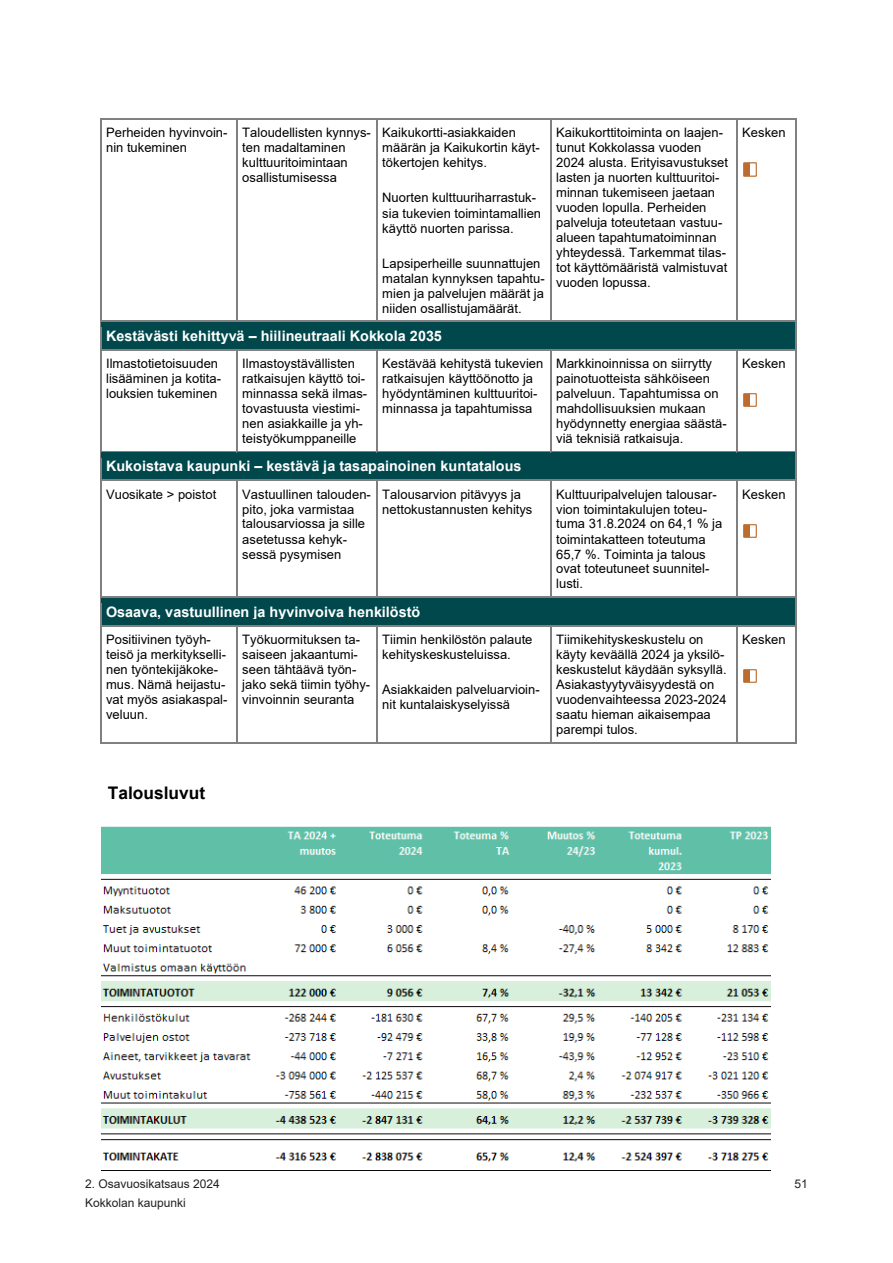
<style>
.page{position:relative;width:893px;height:1263px;background:#fff}
.page>*{position:absolute;margin:0;border:0;box-sizing:border-box;transform-origin:0 0}
.t1{font:700 17.4px "Arial";color:#000}
.t2{font:700 14.4px "Arial";color:#fff}
.t3{font:13.05px/15px "Arial";letter-spacing:.005em;color:#000}
.t4{font:12px/19.5px "Arial";color:#231f20}
</style>
<div class="page">
<hr style="left:101px;top:119px;width:135px;height:1px;background:#808080">
<hr style="left:237px;top:119px;width:139px;height:1px;background:#808080">
<hr style="left:377px;top:119px;width:173px;height:1px;background:#808080">
<hr style="left:551px;top:119px;width:185px;height:1px;background:#808080">
<hr style="left:737px;top:119px;width:58px;height:1px;background:#808080">
<hr style="left:100px;top:125px;width:1px;height:196px;background:#808080">
<hr style="left:236px;top:125px;width:1px;height:196px;background:#808080">
<hr style="left:376px;top:125px;width:1px;height:196px;background:#808080">
<hr style="left:550px;top:125px;width:1px;height:196px;background:#808080">
<hr style="left:736px;top:125px;width:1px;height:196px;background:#808080">
<hr style="left:795px;top:125px;width:1px;height:196px;background:#808080">
<div style="left:106px;top:327px;width:684px;height:17px;background:#00484c"></div>
<hr style="left:101px;top:321px;width:135px;height:1px;background:#808080">
<div style="left:101px;top:322px;width:135px;height:5px;background:#00484c"></div>
<hr style="left:237px;top:321px;width:139px;height:1px;background:#808080">
<div style="left:237px;top:322px;width:139px;height:5px;background:#00484c"></div>
<hr style="left:377px;top:321px;width:173px;height:1px;background:#808080">
<div style="left:377px;top:322px;width:173px;height:5px;background:#00484c"></div>
<hr style="left:551px;top:321px;width:185px;height:1px;background:#808080">
<div style="left:551px;top:322px;width:185px;height:5px;background:#00484c"></div>
<hr style="left:737px;top:321px;width:58px;height:1px;background:#808080">
<div style="left:737px;top:322px;width:58px;height:5px;background:#00484c"></div>
<div style="left:101px;top:344px;width:695px;height:5px;background:#00484c"></div>
<svg style="left:100px;top:321px;width:1px;height:35px"></svg>
<hr style="left:101px;top:350px;width:135px;height:1px;background:#808080">
<hr style="left:237px;top:350px;width:139px;height:1px;background:#808080">
<hr style="left:377px;top:350px;width:173px;height:1px;background:#808080">
<hr style="left:551px;top:350px;width:185px;height:1px;background:#808080">
<hr style="left:737px;top:350px;width:58px;height:1px;background:#808080">
<svg style="left:795px;top:321px;width:1px;height:35px"></svg>
<hr style="left:100px;top:356px;width:1px;height:95px;background:#808080">
<hr style="left:236px;top:356px;width:1px;height:95px;background:#808080">
<hr style="left:376px;top:356px;width:1px;height:95px;background:#808080">
<hr style="left:550px;top:356px;width:1px;height:95px;background:#808080">
<hr style="left:736px;top:356px;width:1px;height:95px;background:#808080">
<hr style="left:795px;top:356px;width:1px;height:95px;background:#808080">
<div style="left:106px;top:458px;width:684px;height:16px;background:#00484c"></div>
<hr style="left:101px;top:451px;width:135px;height:1px;background:#808080">
<div style="left:101px;top:452px;width:135px;height:6px;background:#00484c"></div>
<hr style="left:237px;top:451px;width:139px;height:1px;background:#808080">
<div style="left:237px;top:452px;width:139px;height:6px;background:#00484c"></div>
<hr style="left:377px;top:451px;width:173px;height:1px;background:#808080">
<div style="left:377px;top:452px;width:173px;height:6px;background:#00484c"></div>
<hr style="left:551px;top:451px;width:185px;height:1px;background:#808080">
<div style="left:551px;top:452px;width:185px;height:6px;background:#00484c"></div>
<hr style="left:737px;top:451px;width:58px;height:1px;background:#808080">
<div style="left:737px;top:452px;width:58px;height:6px;background:#00484c"></div>
<div style="left:101px;top:474px;width:695px;height:6px;background:#00484c"></div>
<svg style="left:100px;top:451px;width:1px;height:35px"></svg>
<hr style="left:101px;top:480px;width:135px;height:1px;background:#808080">
<hr style="left:237px;top:480px;width:139px;height:1px;background:#808080">
<hr style="left:377px;top:480px;width:173px;height:1px;background:#808080">
<hr style="left:551px;top:480px;width:185px;height:1px;background:#808080">
<hr style="left:737px;top:480px;width:58px;height:1px;background:#808080">
<svg style="left:795px;top:451px;width:1px;height:35px"></svg>
<hr style="left:100px;top:486px;width:1px;height:111px;background:#808080">
<hr style="left:236px;top:486px;width:1px;height:111px;background:#808080">
<hr style="left:376px;top:486px;width:1px;height:111px;background:#808080">
<hr style="left:550px;top:486px;width:1px;height:111px;background:#808080">
<hr style="left:736px;top:486px;width:1px;height:111px;background:#808080">
<hr style="left:795px;top:486px;width:1px;height:111px;background:#808080">
<div style="left:106px;top:603px;width:684px;height:17px;background:#00484c"></div>
<hr style="left:101px;top:597px;width:135px;height:1px;background:#808080">
<div style="left:101px;top:598px;width:135px;height:5px;background:#00484c"></div>
<hr style="left:237px;top:597px;width:139px;height:1px;background:#808080">
<div style="left:237px;top:598px;width:139px;height:5px;background:#00484c"></div>
<hr style="left:377px;top:597px;width:173px;height:1px;background:#808080">
<div style="left:377px;top:598px;width:173px;height:5px;background:#00484c"></div>
<hr style="left:551px;top:597px;width:185px;height:1px;background:#808080">
<div style="left:551px;top:598px;width:185px;height:5px;background:#00484c"></div>
<hr style="left:737px;top:597px;width:58px;height:1px;background:#808080">
<div style="left:737px;top:598px;width:58px;height:5px;background:#00484c"></div>
<div style="left:101px;top:620px;width:695px;height:5px;background:#00484c"></div>
<svg style="left:100px;top:597px;width:1px;height:35px"></svg>
<hr style="left:101px;top:625px;width:135px;height:1px;background:#808080">
<hr style="left:237px;top:625px;width:139px;height:1px;background:#808080">
<hr style="left:377px;top:625px;width:173px;height:1px;background:#808080">
<hr style="left:551px;top:625px;width:185px;height:1px;background:#808080">
<hr style="left:737px;top:625px;width:58px;height:1px;background:#808080">
<svg style="left:795px;top:597px;width:1px;height:35px"></svg>
<hr style="left:100px;top:632px;width:1px;height:110px;background:#808080">
<hr style="left:101px;top:742px;width:135px;height:1px;background:#808080">
<hr style="left:236px;top:632px;width:1px;height:110px;background:#808080">
<hr style="left:237px;top:742px;width:139px;height:1px;background:#808080">
<hr style="left:376px;top:632px;width:1px;height:110px;background:#808080">
<hr style="left:377px;top:742px;width:173px;height:1px;background:#808080">
<hr style="left:550px;top:632px;width:1px;height:110px;background:#808080">
<hr style="left:551px;top:742px;width:185px;height:1px;background:#808080">
<hr style="left:736px;top:632px;width:1px;height:110px;background:#808080">
<hr style="left:737px;top:742px;width:58px;height:1px;background:#808080">
<hr style="left:795px;top:632px;width:1px;height:110px;background:#808080">
<img style="left:101px;top:826px;width:669px;height:336px">
<img style="left:743px;top:162px;width:14px;height:15px">
<img style="left:743px;top:393px;width:14px;height:14px">
<img style="left:743px;top:524px;width:14px;height:14px">
<img style="left:743px;top:669px;width:14px;height:14px">
<p class="t3" style="left:106px;top:125px;width:123px">Perheiden hyvinvoin&shy;nin tukeminen</p>
<p class="t3" style="left:242px;top:125px;width:130px">Taloudellisten kynnys&shy;ten madaltaminen kulttuuritoimintaan osallistumisessa</p>
<p class="t3" style="left:382px;top:125px;width:159px">Kaikukortti-asiakkaiden määrän ja Kaikukortin käyt&shy;tökertojen kehitys.</p>
<p class="t3" style="left:382px;top:190px;width:160px">Nuorten kulttuuriharrastuk&shy;sia tukevien toimintamallien käyttö nuorten parissa.</p>
<p class="t3" style="left:382px;top:256px;width:164px">Lapsiperheille suunnattujen matalan kynnyksen tapahtu&shy;mien ja palvelujen määrät ja niiden osallistujamäärät.</p>
<p class="t3" style="left:556px;top:125px;width:173px">Kaikukorttitoiminta on laajen&shy;tunut Kokkolassa vuoden<br>2024 alusta. Erityisavustukset lasten ja nuorten kulttuuritoi&shy;minnan tukemiseen jaetaan vuoden lopulla. Perheiden palveluja toteutetaan vastuu&shy;alueen tapahtumatoiminnan yhteydessä. Tarkemmat tilas&shy;tot käyttömääristä valmistuvat vuoden lopussa.</p>
<p class="t3" style="left:742px;top:125px;width:45px">Kesken</p>
<p class="t2" style="left:106px;top:326px;width:337px">Kestävästi kehittyvä – hiilineutraali Kokkola 2035</p>
<p class="t3" style="left:106px;top:356px;width:117px">Ilmastotietoisuuden lisääminen ja kotita&shy;louksien tukeminen</p>
<p class="t3" style="left:242px;top:356px;width:127px">Ilmastoystävällisten ratkaisujen käyttö toi&shy;minnassa sekä ilmas&shy;tovastuusta viestimi&shy;nen asiakkaille ja yh&shy;teistyökumppaneille</p>
<p class="t3" style="left:382px;top:356px;width:163px">Kestävää kehitystä tukevien ratkaisujen käyttöönotto ja hyödyntäminen kulttuuritoi&shy;minnassa ja tapahtumissa</p>
<p class="t3" style="left:556px;top:356px;width:172px">Markkinoinnissa on siirrytty painotuotteista sähköiseen palveluun. Tapahtumissa on mahdollisuuksien mukaan hyödynnetty energiaa säästä&shy;viä teknisiä ratkaisuja.</p>
<p class="t3" style="left:742px;top:356px;width:45px">Kesken</p>
<p class="t2" style="left:106px;top:456px;width:417px">Kukoistava kaupunki – kestävä ja tasapainoinen kuntatalous</p>
<p class="t3" style="left:106px;top:486px;width:112px">Vuosikate &gt; poistot</p>
<p class="t3" style="left:242px;top:486px;width:130px">Vastuullinen talouden&shy;pito, joka varmistaa talousarviossa ja sille asetetussa kehyk&shy;sessä pysymisen</p>
<p class="t3" style="left:382px;top:486px;width:152px">Talousarvion pitävyys ja nettokustannusten kehitys</p>
<p class="t3" style="left:556px;top:486px;width:168px">Kulttuuripalvelujen talousar&shy;vion toimintakulujen toteu&shy;tuma 31.8.2024 on 64,1 % ja toimintakatteen toteutuma<br>65,7 %. Toiminta ja talous ovat toteutuneet suunnitel&shy;lusti.</p>
<p class="t3" style="left:742px;top:486px;width:45px">Kesken</p>
<p class="t2" style="left:106px;top:601px;width:316px">Osaava, vastuullinen ja hyvinvoiva henkilöstö</p>
<p class="t3" style="left:106px;top:632px;width:123px">Positiivinen työyh&shy;teisö ja merkitykselli&shy;nen työntekijäkoke&shy;mus. Nämä heijastu&shy;vat myös asiakaspal&shy;veluun.</p>
<p class="t3" style="left:242px;top:632px;width:130px">Työkuormituksen ta&shy;saiseen jakaantumi&shy;seen tähtäävä työn&shy;jako sekä tiimin työhy&shy;vinvoinnin seuranta</p>
<p class="t3" style="left:382px;top:632px;width:152px">Tiimin henkilöstön palaute kehityskeskusteluissa.</p>
<p class="t3" style="left:556px;top:632px;width:172px">Tiimikehityskeskustelu on käyty keväällä 2024 ja yksilö&shy;keskustelut käydään syksyllä.<br>Asiakastyytyväisyydestä on vuodenvaihteessa 2023-2024 saatu hieman aikaisempaa parempi tulos.</p>
<p class="t3" style="left:742px;top:632px;width:45px">Kesken</p>
<p class="t3" style="left:382px;top:682px;width:159px">Asiakkaiden palveluarvioin&shy;nit kuntalaiskyselyissä</p>
<p class="t1" style="left:108px;top:781px;width:99px">Talousluvut</p>
<p class="t4" style="left:85px;top:1174px;width:136px">2. Osavuosikatsaus 2024<br>Kokkolan kaupunki</p>
<p class="t4" style="left:795px;top:1174px;width:15px">51</p>
</div>
